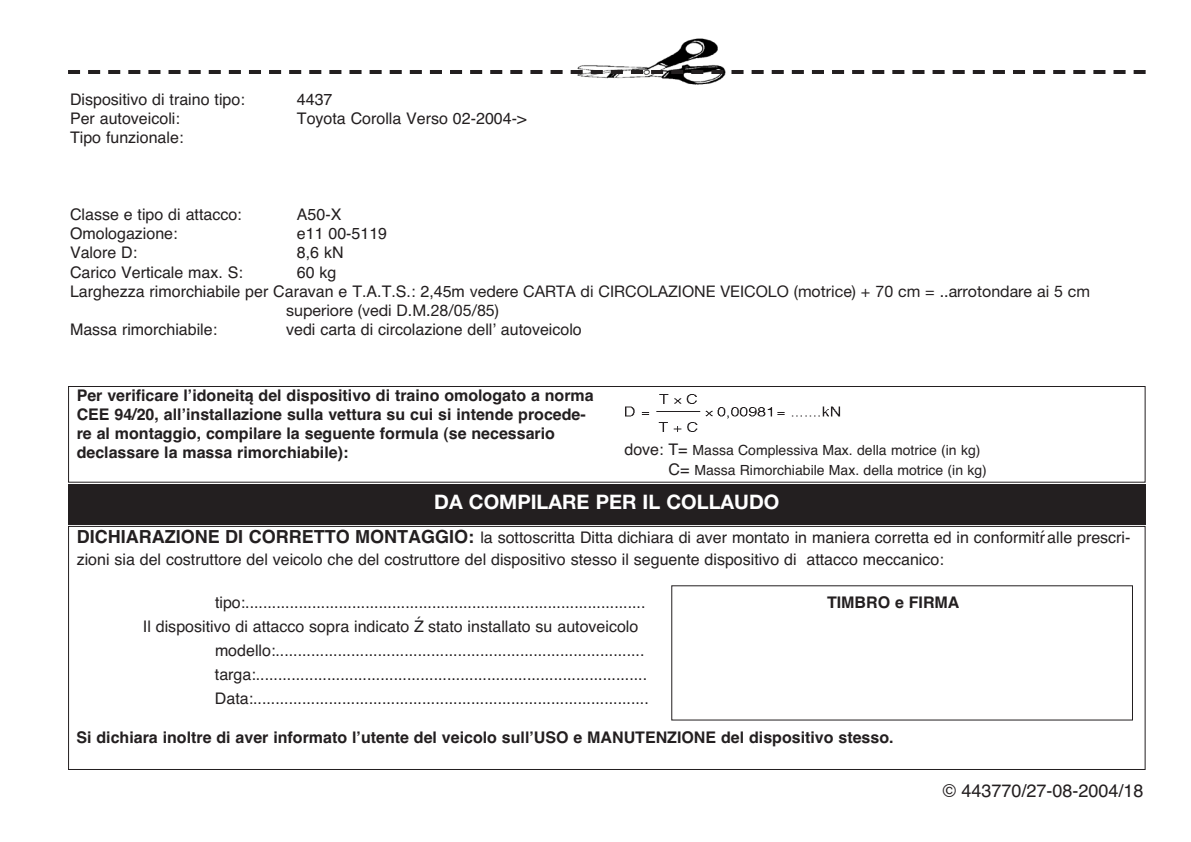
<style>
.page{position:relative;width:1191px;height:842px;background:#fff}
.page>*{position:absolute;margin:0;border:0;box-sizing:border-box;transform-origin:0 0}
.t1{font:700 20px "Helvetica Neue CE";color:#fff}
.t2{font:18px "Helvetica";color:#231f20}
.t3{font:16px/21px "Helvetica CE";color:#231f20}
.t4{font:700 16px/19.2px "Helvetica CE";color:#231f20}
.t5{font:16px "Helvetica";color:#231f20}
.t6{font:16px/19.2px "Helvetica Neue CE";color:#231f20}
.t7{font:700 16px "Helvetica";color:#231f20}
.t8{font:14px/19.2px "Helvetica CE";color:#231f20}
.s1{font-family:"Helvetica"}
.s2{font-size:16px}
.s3{font-weight:700;font-size:18px}
</style>
<div class="page">
<div style="left:68px;top:386px;width:1077px;height:97px;border:1px solid #231f20"></div>
<img style="left:625px;top:395px;width:216px;height:36px">
<div style="left:68px;top:484px;width:1077px;height:40px;background:#231f20"></div>
<div style="left:68px;top:526px;width:1077px;height:244px;border:1px solid #231f20"></div>
<img style="left:577px;top:38px;width:149px;height:47px">
<svg style="left:80px;top:70px;width:1046px;height:4px"></svg>
<hr style="left:68px;top:70px;width:12px;height:4px;background:#231f20">
<hr style="left:1133px;top:70px;width:12px;height:4px;background:#231f20">
<p class="t5" style="left:70px;top:90px;width:176px">Dispositivo di traino tipo:</p>
<p class="t5" style="left:297px;top:90px;width:37px">4437</p>
<p class="t5" style="left:70px;top:109px;width:111px">Per autoveicoli:</p>
<p class="t5" style="left:297px;top:109px;width:231px">Toyota Corolla Verso 02-2004-&gt;</p>
<p class="t5" style="left:70px;top:128px;width:115px">Tipo funzionale:</p>
<p class="t5" style="left:70px;top:205px;width:173px">Classe e tipo di attacco:</p>
<p class="t5" style="left:297px;top:205px;width:46px">A50-X</p>
<p class="t5" style="left:70px;top:224px;width:109px">Omologazione:</p>
<p class="t5" style="left:297px;top:224px;width:92px">e11 00-5119</p>
<p class="t5" style="left:70px;top:244px;width:69px">Valore D:</p>
<p class="t5" style="left:297px;top:244px;width:48px">8,6 kN</p>
<p class="t5" style="left:70px;top:263px;width:174px">Carico Verticale max. S:</p>
<p class="t5" style="left:297px;top:263px;width:41px">60 kg</p>
<p class="t6" style="left:286px;top:283px;width:805px;text-indent:-216px"><span class="s1">Larghezza rimorchiabile per Caravan e T.A.T.S.: 2,45m</span> vedere CARTA di CIRCOLAZIONE VEICOLO (motrice) + 70 cm = ..arrotondare ai 5 cm superiore (vedi D.M.28/05/85)</p>
<p class="t5" style="left:70px;top:320px;width:149px">Massa rimorchiabile:</p>
<p class="t5" style="left:286px;top:320px;width:297px">vedi carta di circolazione dell’ autoveicolo</p>
<p class="t4" style="left:77px;top:385px;width:518px">Per verificare l’idoneitą del dispositivo di traino omologato a norma CEE 94/20, all’installazione sulla vettura su cui si intende procede&shy;re al montaggio, compilare la seguente formula (se necessario declassare la massa rimorchiabile):</p>
<p class="t8" style="left:668px;top:441px;width:320px;text-indent:-44px"><span class="s2">dove: T=</span> Massa Complessiva Max. della motrice (in kg)<br><span class="s2">C=</span> Massa Rimorchiabile Max. della motrice (in kg)</p>
<p class="t1" style="left:434px;top:495px;width:347px">DA COMPILARE PER IL COLLAUDO</p>
<p class="t3" style="left:77px;top:527px;width:1055px"><span class="s3">DICHIARAZIONE DI CORRETTO MONTAGGIO:</span> la sottoscritta Ditta dichiara di aver montato in maniera corretta ed in conformitŕ alle prescri&shy;zioni sia del costruttore del veicolo che del costruttore del dispositivo stesso il seguente dispositivo di attacco meccanico:</p>
<p class="t3" style="left:215px;top:592px;width:432px">tipo:..........................................................................................</p>
<p class="t3" style="left:143px;top:616px;width:497px">Il dispositivo di attacco sopra indicato Ź stato installato su autoveicolo</p>
<p class="t3" style="left:215px;top:640px;width:431px">modello:...................................................................................</p>
<p class="t3" style="left:215px;top:664px;width:434px">targa:........................................................................................</p>
<p class="t3" style="left:215px;top:688px;width:435px">Data:.........................................................................................</p>
<p class="t4" style="left:76px;top:728px;width:818px">Si dichiara inoltre di aver informato l’utente del veicolo sull’USO e MANUTENZIONE del dispositivo stesso.</p>
<p class="t7" style="left:827px;top:593px;width:134px">TIMBRO e FIRMA</p>
<p class="t2" style="left:942px;top:780px;width:202px">© 443770/27-08-2004/18</p>
</div>
